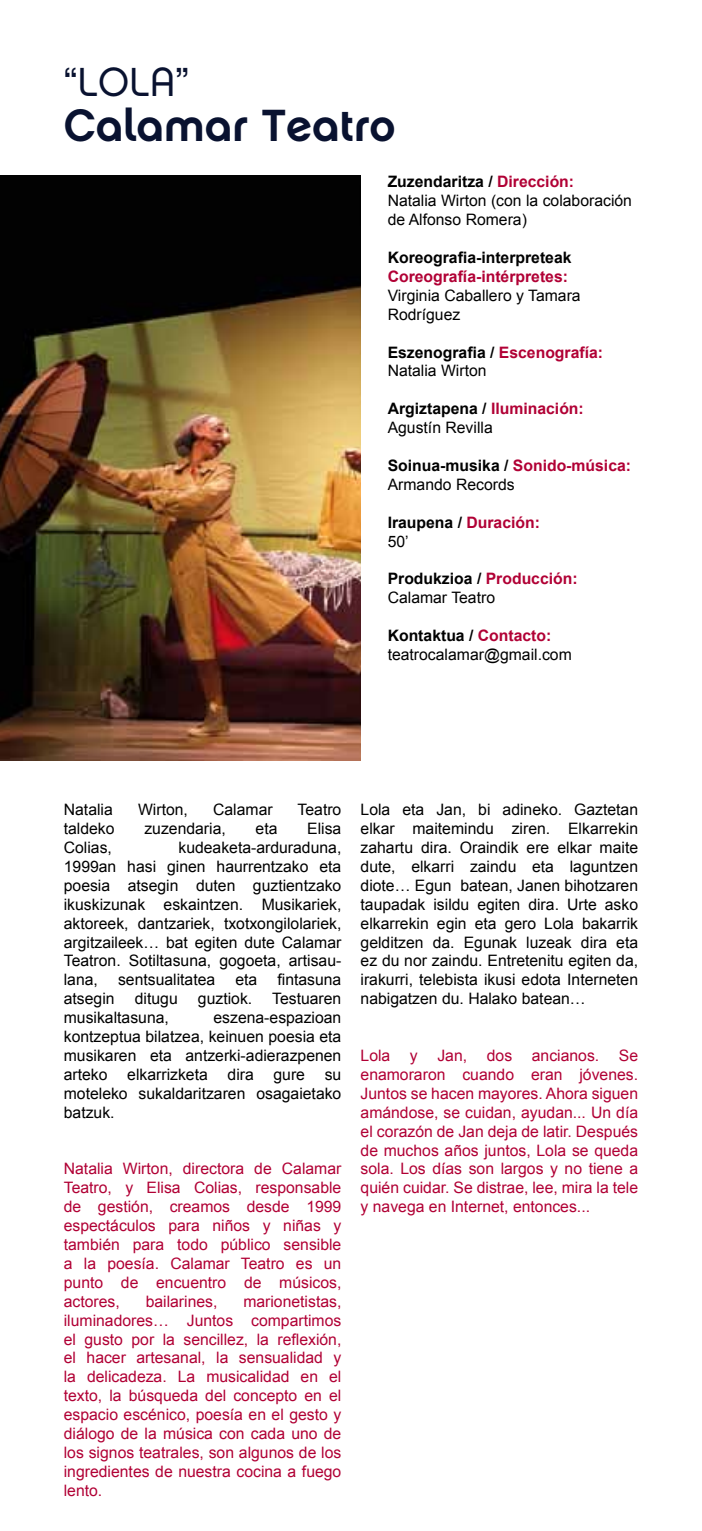
<style>
.page{position:relative;width:702px;height:1531px;background:#fff}
.page>*{position:absolute;margin:0;border:0;box-sizing:border-box;transform-origin:0 0}
.t1{font:45px "Chalet New York Nineteen Seventy";color:#091230}
.t2{font:40.5px "Chalet London Nineteen Seventy";color:#091230}
.t3{font:15.75px/18.9px "Arial";color:#000}
.t4{font:15.75px/18.9px "Arial";color:#b10035;text-align:justify}
.t5{font:700 15.75px/18.9px "Arial";color:#000}
.t6{font:700 15.75px "Arial";color:#b10035}
.s1{font-weight:700}
.s2{font-weight:700;color:#b10035}
.s3{color:#b10035}
.s4{font-weight:400}
</style>
<div class="page">
<img style="left:0;top:176px;width:360px;height:584px">
<h2 class="t2" style="left:64px;top:57px;width:127px">“LOLA”</h2>
<h1 class="t1" style="left:64px;top:98px;width:333px">Calamar Teatro</h1>
<p class="t3" style="left:387px;top:173px;width:246px"><span class="s1">Zuzendaritza /</span> <span class="s2">Dirección:<br></span>Natalia Wirton (con la colaboración de Alfonso Romera)</p>
<p class="t5" style="left:387px;top:249px;width:185px">Koreografia-interpreteak</p>
<p class="t6" style="left:387px;top:266px;width:182px">Coreografía-intérpretes:</p>
<p class="t3" style="left:387px;top:286px;width:194px">Virginia Caballero y Tamara<br>Rodríguez</p>
<p class="t5" style="left:387px;top:343px;width:217px">Eszenografia / <span class="s3">Escenografía:<br></span><span class="s4">Natalia Wirton</span></p>
<p class="t3" style="left:387px;top:399px;width:198px"><span class="s1">Argiztapena /</span> <span class="s2">Iluminación:<br></span>Agustín Revilla</p>
<p class="t5" style="left:387px;top:456px;width:245px">Soinua-musika / <span class="s3">Sonido-música:<br></span><span class="s4">Armando Records</span></p>
<p class="t5" style="left:387px;top:513px;width:154px">Iraupena / <span class="s3">Duración:<br></span><span class="s4">50’</span></p>
<p class="t3" style="left:387px;top:569px;width:191px"><span class="s1">Produkzioa /</span> <span class="s2">Producción:<br></span>Calamar Teatro</p>
<p class="t3" style="left:387px;top:626px;width:186px"><span class="s1">Kontaktua /</span> <span class="s2">Contacto: </span>teatrocalamar@gmail.com</p>
<p class="t3" style="left:64px;top:800px;width:51px">Natalia</p>
<p class="t3" style="left:138px;top:800px;width:51px">Wirton,</p>
<p class="t3" style="left:213px;top:800px;width:61px">Calamar</p>
<p class="t3" style="left:297px;top:800px;width:45px">Teatro</p>
<p class="t3" style="left:64px;top:819px;width:52px">taldeko</p>
<p class="t3" style="left:144px;top:819px;width:83px">zuzendaria,</p>
<p class="t3" style="left:255px;top:819px;width:23px">eta</p>
<p class="t3" style="left:307px;top:819px;width:36px">Elisa</p>
<p class="t3" style="left:64px;top:838px;width:50px">Colias,</p>
<p class="t3" style="left:64px;top:838px;width:279px;text-align:justify;text-indent:115px">kudeaketa-arduraduna, 1999an hasi ginen haurrentzako eta poesia atsegin duten guztientzako ikuskizunak eskaintzen. Musikariek, aktoreek, dantzariek, txotxongilolariek, argitzaileek… bat egiten dute Calamar Teatron. Sotiltasuna, gogoeta, artisau&shy;lana,</p>
<p class="t3" style="left:118px;top:970px;width:99px">sentsualitatea</p>
<p class="t3" style="left:235px;top:970px;width:23px">eta</p>
<p class="t3" style="left:277px;top:970px;width:65px">fintasuna</p>
<p class="t3" style="left:64px;top:989px;width:52px">atsegin</p>
<p class="t3" style="left:135px;top:989px;width:44px">ditugu</p>
<p class="t3" style="left:198px;top:989px;width:56px">guztiok.</p>
<p class="t3" style="left:272px;top:989px;width:71px">Testuaren</p>
<p class="t3" style="left:64px;top:1008px;width:107px">musikaltasuna,</p>
<p class="t3" style="left:64px;top:1008px;width:279px;text-align:justify;text-indent:150px">eszena-espazioan kontzeptua bilatzea, keinuen poesia eta musikaren eta antzerki-adierazpenen arteko</p>
<p class="t3" style="left:127px;top:1065px;width:82px">elkarrizketa</p>
<p class="t3" style="left:227px;top:1065px;width:28px">dira</p>
<p class="t3" style="left:273px;top:1065px;width:33px">gure</p>
<p class="t3" style="left:64px;top:1065px;width:279px;text-align:justify;text-indent:261px">su moteleko sukaldaritzaren osagaietako batzuk.</p>
<p class="t4" style="left:64px;top:1159px;width:279px">Natalia Wirton, directora de Calamar Teatro, y Elisa Colias, responsable de gestión, creamos desde 1999 espectáculos para niños y niñas y también para todo público sensible a la poesía. Calamar Teatro es un punto de encuentro de músicos, actores,</p>
<p class="t4" style="left:64px;top:1292px;width:279px;text-indent:179px">marionetistas, iluminadores… Juntos compartimos el gusto por la sencillez, la reflexión, el hacer artesanal, la sensualidad y la delicadeza. La musicalidad en el texto, la búsqueda del concepto en el espacio escénico, poesía en el gesto y diálogo de la música con cada uno de los signos teatrales, son algunos de los ingredientes de nuestra cocina a fuego lento.</p>
<p class="t4" style="left:146px;top:1292px;width:73px">bailarines,</p>
<p class="t3" style="left:360px;top:800px;width:279px;text-align:justify">Lola eta Jan, bi adineko. Gaztetan elkar maitemindu ziren. Elkarrekin zahartu dira. Oraindik ere elkar maite dute, elkarri zaindu eta laguntzen diote… Egun batean, Janen bihotzaren taupadak isildu egiten dira. Urte asko elkarrekin egin eta gero Lola bakarrik gelditzen da. Egunak luzeak dira eta ez du nor zaindu. Entretenitu egiten da, irakurri, telebista ikusi edota Interneten nabigatzen du. Halako batean…</p>
<p class="t4" style="left:360px;top:1046px;width:279px">Lola y Jan, dos ancianos. Se enamoraron cuando eran jóvenes.<br>Juntos se hacen mayores. Ahora siguen amándose, se cuidan, ayudan... Un día el corazón de Jan deja de latir. Después de muchos años juntos, Lola se queda sola. Los días son largos y no tiene a quién cuidar. Se distrae, lee, mira la tele y navega en Internet, entonces...</p>
</div>
